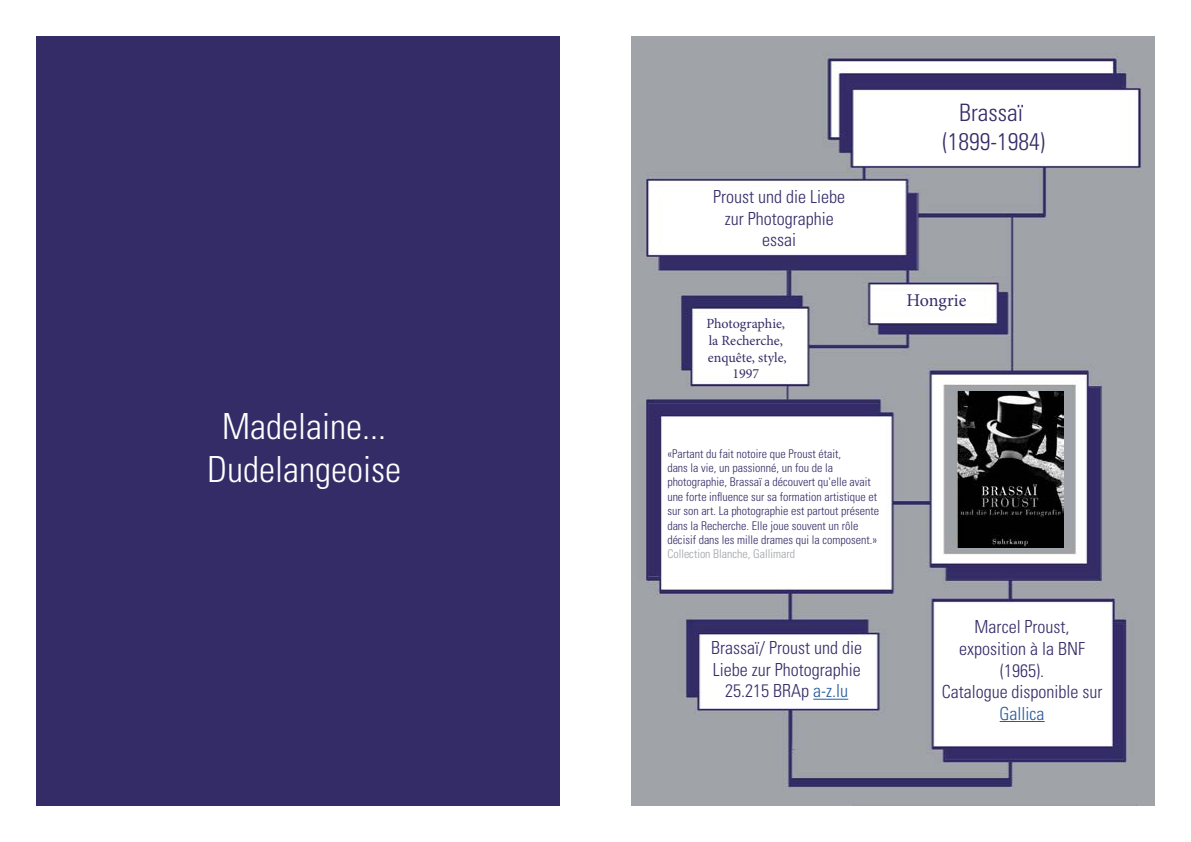
<style>
.page{position:relative;width:1191px;height:842px;background:#fff}
.page>*{position:absolute;margin:0;border:0;box-sizing:border-box;transform-origin:0 0}
.t1{font:300 condensed 36px/43.2px "Univers LT Std";color:#fff;text-align:center}
.t2{font:300 condensed 24px/28.8px "Univers LT Std";color:#342c67;text-align:center}
.t3{font:300 condensed 18px/21.6px "Univers LT Std";color:#342c67;text-align:center}
.t4{font:300 condensed 18px/21.6px "Univers LT Std";color:#332c67;text-align:center}
.t5{font:18px "Minion Pro";letter-spacing:-.005em;color:#342c67}
.t6{font:300 condensed 18px "Univers LT Std";color:#275b9b}
.t7{font:14px/16.8px "Minion Pro";color:#342c67;text-align:center}
.t8{font:300 condensed 12px/14.4px "Univers LT Std";color:#342c67}
.t9{font:300 condensed 12px "Univers LT Std";color:#9fa2a6}
.s1{color:#275b9b}
</style>
<div class="page">
<div style="left:36px;top:36px;width:523px;height:770px;background:#342c67"></div>
<img style="left:631px;top:36px;width:524px;height:770px">
<img style="left:957px;top:391px;width:106px;height:156px">
<hr style="left:813px;top:699px;width:35px;height:1px;background:#275b9b">
<hr style="left:999px;top:721px;width:45px;height:1px;background:#275b9b">
<h1 class="t1" style="left:207px;top:405px;width:195px">Madelaine...<br>Dudelangeoise</h1>
<h3 class="t4" style="left:713px;top:186px;width:133px">Proust und die Liebe zur Photographie essai</h3>
<p class="t7" style="left:706px;top:315px;width:82px">Photographie, la Recherche, enquête, style,<br>1997</p>
<p class="t8" style="left:667px;top:446px;width:213px">«Partant du fait notoire que Proust était,<br>dans la vie, un passionné, un fou de la photographie, Brassaï a découvert qu'elle avait une forte influence sur sa formation artistique et sur son art. La photographie est partout présente dans la Recherche. Elle joue souvent un rôle décisif dans les mille drames qui la composent.»</p>
<p class="t9" style="left:667px;top:547px;width:129px">Collection Blanche, Gallimard</p>
<h3 class="t3" style="left:711px;top:637px;width:152px">Brassaï/ Proust und die<br>Liebe zur Photographie<br>25.215 BRAp <span class="s1">a-z.lu</span></h3>
<h2 class="t2" style="left:942px;top:98px;width:104px">Brassaï (1899-1984)</h2>
<h3 class="t5" style="left:906px;top:288px;width:61px">Hongrie</h3>
<h3 class="t3" style="left:941px;top:616px;width:162px">Marcel Proust, exposition à la BNF (1965).<br>Catalogue disponible sur</h3>
<h3 class="t6" style="left:999px;top:702px;width:46px">Gallica</h3>
</div>
